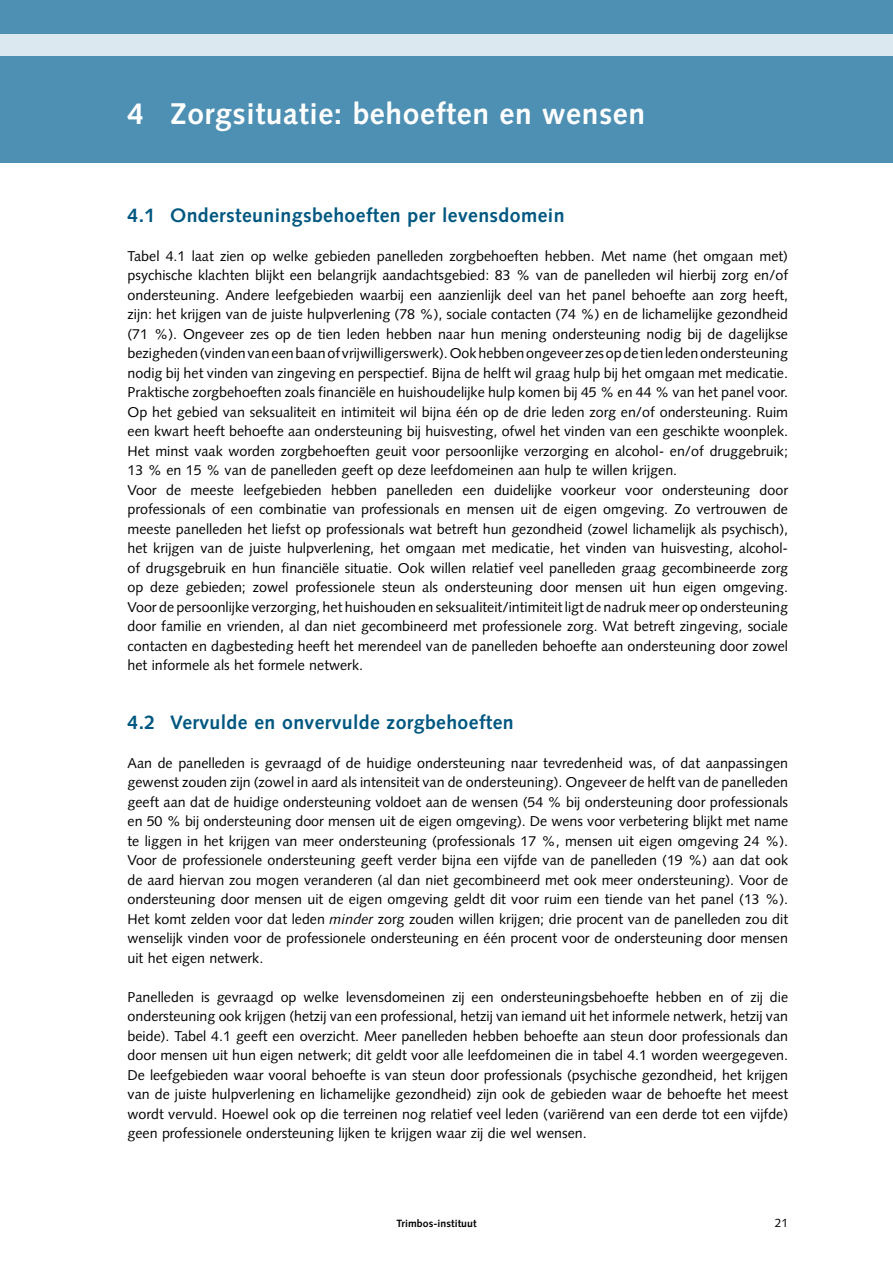
<style>
.page{position:relative;width:893px;height:1263px;background:#fff}
.page>*{position:absolute;margin:0;border:0;box-sizing:border-box;transform-origin:0 0}
._00-KOP_1{font:700 30px "Syntax LT Std";letter-spacing:.02em;color:#fff}
._01-KOP_2__1_1{font:700 19.5px "Syntax LT Std";letter-spacing:.02em;color:#005781}
._04-BROOD{font:14.25px/19.5px "Syntax LT Std";color:#000;text-align:justify}
.t1{font:12px "Syntax LT Std";color:#000}
.t2{font:700 10.5px "Syntax LT Std";letter-spacing:.005em;color:#000}
.s1{font-style:italic}
</style>
<div class="page">
<div style="left:0;top:0;width:893px;height:163px;background:#4e90b3"></div>
<div style="left:0;top:34px;width:893px;height:21px;background:#dbe8ef"></div>
<p class="_00-KOP_1" style="left:128px;top:96px;width:519px">4 Zorgsituatie: behoeften en wensen</p>
<p class="_01-KOP_2__1_1" style="left:128px;top:204px;width:438px">4.1 Ondersteuningsbehoeften per levensdomein</p>
<p class="_04-BROOD" style="left:128px;top:246px;width:662px">Tabel 4.1 laat zien op welke gebieden panelleden zorgbehoeften hebben. Met name (het omgaan met) psychische klachten blijkt een belangrijk aandachtsgebied: 83 % van de panelleden wil hierbij zorg en/of ondersteuning. Andere leefgebieden waarbij een aanzienlijk deel van het panel behoefte aan zorg heeft, zijn: het krijgen van de juiste hulpverlening (78 %), sociale contacten (74 %) en de lichamelijke gezondheid (71 %). Ongeveer zes op de tien leden hebben naar hun mening ondersteuning nodig bij de dagelijkse bezigheden (vinden van een baan of vrijwilligerswerk). Ook hebben ongeveer zes op de tien leden ondersteuning nodig bij het vinden van zingeving en perspectief. Bijna de helft wil graag hulp bij het omgaan met medicatie.<br>Praktische zorgbehoeften zoals financiële en huishoudelijke hulp komen bij 45 % en 44 % van het panel voor.<br>Op het gebied van seksualiteit en intimiteit wil bijna één op de drie leden zorg en/of ondersteuning. Ruim een kwart heeft behoefte aan ondersteuning bij huisvesting, ofwel het vinden van een geschikte woonplek.<br>Het minst vaak worden zorgbehoeften geuit voor persoonlijke verzorging en alcohol- en/of druggebruik; 13 % en 15 % van de panelleden geeft op deze leefdomeinen aan hulp te willen krijgen.</p>
<p class="_04-BROOD" style="left:128px;top:480px;width:662px">Voor de meeste leefgebieden hebben panelleden een duidelijke voorkeur voor ondersteuning door professionals of een combinatie van professionals en mensen uit de eigen omgeving. Zo vertrouwen de meeste panelleden het liefst op professionals wat betreft hun gezondheid (zowel lichamelijk als psychisch), het krijgen van de juiste hulpverlening, het omgaan met medicatie, het vinden van huisvesting, alcohol&shy;of drugsgebruik en hun financiële situatie. Ook willen relatief veel panelleden graag gecombineerde zorg op deze gebieden; zowel professionele steun als ondersteuning door mensen uit hun eigen omgeving.<br>Voor de persoonlijke verzorging, het huishouden en seksualiteit/intimiteit ligt de nadruk meer op ondersteuning door familie en vrienden, al dan niet gecombineerd met professionele zorg. Wat betreft zingeving, sociale contacten en dagbesteding heeft het merendeel van de panelleden behoefte aan ondersteuning door zowel het informele als het formele netwerk.</p>
<p class="_01-KOP_2__1_1" style="left:128px;top:711px;width:388px">4.2 Vervulde en onvervulde zorgbehoeften</p>
<p class="_04-BROOD" style="left:128px;top:753px;width:662px">Aan de panelleden is gevraagd of de huidige ondersteuning naar tevredenheid was, of dat aanpassingen gewenst zouden zijn (zowel in aard als intensiteit van de ondersteuning). Ongeveer de helft van de panelleden geeft aan dat de huidige ondersteuning voldoet aan de wensen (54 % bij ondersteuning door professionals en 50 % bij ondersteuning door mensen uit de eigen omgeving). De wens voor verbetering blijkt met name te liggen in het krijgen van meer ondersteuning (professionals 17 %, mensen uit eigen omgeving 24 %).<br>Voor de professionele ondersteuning geeft verder bijna een vijfde van de panelleden (19 %) aan dat ook de aard hiervan zou mogen veranderen (al dan niet gecombineerd met ook meer ondersteuning). Voor de ondersteuning door mensen uit de eigen omgeving geldt dit voor ruim een tiende van het panel (13 %).<br>Het komt zelden voor dat leden <span class="s1">minder</span> zorg zouden willen krijgen; drie procent van de panelleden zou dit wenselijk vinden voor de professionele ondersteuning en één procent voor de ondersteuning door mensen uit het eigen netwerk.</p>
<p class="_04-BROOD" style="left:128px;top:987px;width:662px">Panelleden is gevraagd op welke levensdomeinen zij een ondersteuningsbehoefte hebben en of zij die ondersteuning ook krijgen (hetzij van een professional, hetzij van iemand uit het informele netwerk, hetzij van beide). Tabel 4.1 geeft een overzicht. Meer panelleden hebben behoefte aan steun door professionals dan door mensen uit hun eigen netwerk; dit geldt voor alle leefdomeinen die in tabel 4.1 worden weergegeven.<br>De leefgebieden waar vooral behoefte is van steun door professionals (psychische gezondheid, het krijgen van de juiste hulpverlening en lichamelijke gezondheid) zijn ook de gebieden waar de behoefte het meest wordt vervuld. Hoewel ook op die terreinen nog relatief veel leden (variërend van een derde tot een vijfde) geen professionele ondersteuning lijken te krijgen waar zij die wel wensen.</p>
<p class="t2" style="left:396px;top:1218px;width:82px">Trimbos-instituut</p>
<p class="t1" style="left:775px;top:1216px;width:15px">21</p>
</div>
